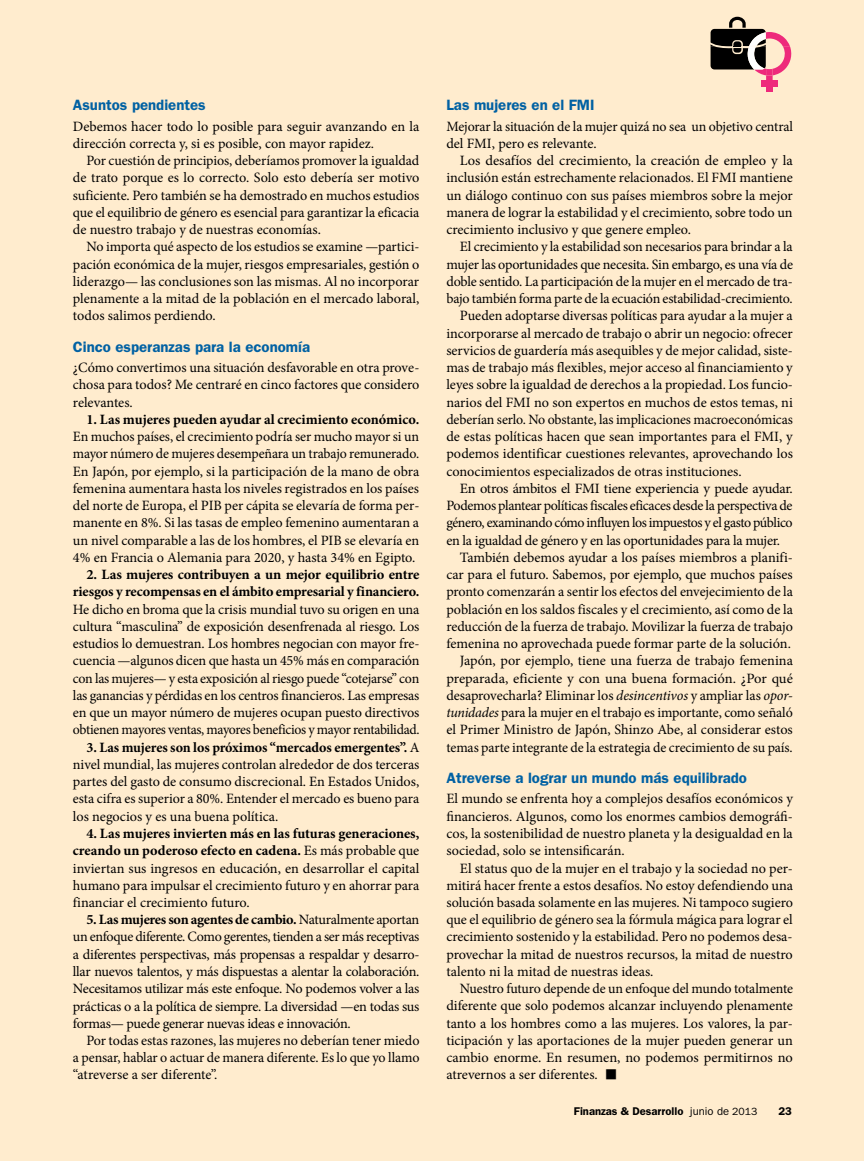
<style>
.page{position:relative;width:864px;height:1161px;background:#fff}
.page>*{position:absolute;margin:0;border:0;box-sizing:border-box;transform-origin:0 0}
.t1{font:34.5px "Minion Pro";color:#000}
.t2{font:600 15px "ITC Franklin Gothic Std";color:#0061a3}
.t3{font:14.25px/17.2px "Minion Pro";letter-spacing:-.005em;color:#000;text-align:justify}
.t4{font:700 14.25px/17.2px "Minion Pro";letter-spacing:-.01em;color:#000;text-align:right}
.t5{font:14.25px "Minion Pro";letter-spacing:-.025em;color:#000}
.t6{font:14.25px "Minion Pro";letter-spacing:-.03em;color:#000}
.t7{font:600 11.25px "ITC Franklin Gothic Std";color:#000}
.t8{font:10.5px "ITC Franklin Gothic Std";color:#000}
.s1{font-weight:700}
.s2{font-style:italic}
.s3{font-weight:400}
</style>
<div class="page">
<hr style="left:0;top:0;width:3px;height:1161px;background:#ffecce">
<div style="left:3px;top:0;width:861px;height:1161px;background:#ffecce"></div>
<svg style="left:711px;top:17px;width:81px;height:75px"></svg>
<p class="t2" style="left:73px;top:96px;width:134px">Asuntos pendientes</p>
<p class="t3" style="left:73px;top:118px;width:348px">Debemos hacer todo lo posible para seguir avanzando en la dirección correcta y, si es posible, con mayor rapidez.</p>
<p class="t3" style="left:73px;top:152px;width:348px;text-indent:14px">Por cuestión de principios, deberíamos promover la igualdad de trato porque es lo correcto. Solo esto debería ser motivo suficiente. Pero también se ha demostrado en muchos estudios que el equilibrio de género es esencial para garantizar la eficacia de nuestro trabajo y de nuestras economías.</p>
<p class="t3" style="left:73px;top:238px;width:348px;text-indent:14px">No importa qué aspecto de los estudios se examine —partici&shy;pación económica de la mujer, riesgos empresariales, gestión o liderazgo— las conclusiones son las mismas. Al no incorporar plenamente a la mitad de la población en el mercado laboral, todos salimos perdiendo.</p>
<p class="t2" style="left:73px;top:338px;width:239px">Cinco esperanzas para la economía</p>
<p class="t3" style="left:73px;top:359px;width:348px">¿Cómo convertimos una situación desfavorable en otra prove&shy;chosa para todos? Me centraré en cinco factores que considero relevantes.</p>
<p class="t4" style="left:86px;top:411px;width:335px">1. Las mujeres pueden ayudar al crecimiento económico.</p>
<p class="t3" style="left:73px;top:428px;width:348px">En muchos países, el crecimiento podría ser mucho mayor si un mayor número de mujeres desempeñara un trabajo remunerado.<br>En Japón, por ejemplo, si la participación de la mano de obra femenina aumentara hasta los niveles registrados en los países del norte de Europa, el PIB per cápita se elevaría de forma per&shy;manente en 8%. Si las tasas de empleo femenino aumentaran a un nivel comparable a las de los hombres, el PIB se elevaría en 4% en Francia o Alemania para 2020, y hasta 34% en Egipto.</p>
<p class="t4" style="left:73px;top:566px;width:348px">2. Las mujeres contribuyen a un mejor equilibrio entre riesgos y recompensas en el ámbito empresarial y financiero.</p>
<p class="t3" style="left:73px;top:601px;width:348px">He dicho en broma que la crisis mundial tuvo su origen en una cultura “masculina” de exposición desenfrenada al riesgo. Los estudios lo demuestran. Los hombres negocian con mayor fre&shy;cuencia —algunos dicen que hasta un 45% más en comparación con las mujeres— y esta exposición al riesgo puede “cotejarse” con las ganancias y pérdidas en los centros financieros. Las empresas en que un mayor número de mujeres ocupan puesto directivos obtienen mayores ventas, mayores beneficios y mayor rentabilidad.</p>
<p class="t3" style="left:73px;top:739px;width:348px;text-indent:14px"><span class="s1">3. Las mujeres son los próximos “mercados emergentes”.</span> A nivel mundial, las mujeres controlan alrededor de dos terceras partes del gasto de consumo discrecional. En Estados Unidos, esta cifra es superior a 80%. Entender el mercado es bueno para los negocios y es una buena política.</p>
<p class="t3" style="left:73px;top:825px;width:348px;text-indent:13px"><span class="s1">4. Las mujeres invierten más en las futuras generaciones, creando un poderoso efecto en cadena.</span> Es más probable que inviertan sus ingresos en educación, en desarrollar el capital humano para impulsar el crecimiento futuro y en ahorrar para financiar el crecimiento futuro.</p>
<p class="t3" style="left:73px;top:911px;width:348px;text-indent:14px"><span class="s1">5. Las mujeres son agentes de cambio.</span> Naturalmente aportan un enfoque diferente. Como gerentes, tienden a ser más receptivas a diferentes perspectivas, más propensas a respaldar y desarro&shy;llar nuevos talentos, y más dispuestas a alentar la colaboración.<br>Necesitamos utilizar más este enfoque. No podemos volver a las prácticas o a la política de siempre. La diversidad —en todas sus formas— puede generar nuevas ideas e innovación.</p>
<p class="t3" style="left:73px;top:1032px;width:348px;text-indent:14px">Por todas estas razones, las mujeres no deberían tener miedo a pensar, hablar o actuar de manera diferente. Es lo que yo llamo “atreverse a ser diferente”.</p>
<p class="t2" style="left:446px;top:96px;width:150px">Las mujeres en el FMI</p>
<p class="t3" style="left:446px;top:118px;width:348px">Mejorar la situación de la mujer quizá no sea un objetivo central del FMI, pero es relevante.</p>
<p class="t3" style="left:446px;top:152px;width:348px;text-indent:14px">Los desafíos del crecimiento, la creación de empleo y la inclusión están estrechamente relacionados. El FMI mantiene un diálogo continuo con sus países miembros sobre la mejor manera de lograr la estabilidad y el crecimiento, sobre todo un crecimiento inclusivo y que genere empleo.</p>
<p class="t3" style="left:460px;top:238px;width:334px">El crecimiento y la estabilidad son necesarios para brindar a la</p>
<p class="t3" style="left:446px;top:256px;width:348px">mujer las oportunidades que necesita. Sin embargo, es una vía de</p>
<p class="t3" style="left:446px;top:273px;width:348px">doble sentido. La participación de la mujer en el mercado de tra-</p>
<p class="t3" style="left:446px;top:290px;width:348px">bajo también forma parte de la ecuación estabilidad-crecimiento.</p>
<p class="t3" style="left:460px;top:307px;width:334px">Pueden adoptarse diversas políticas para ayudar a la mujer a</p>
<p class="t3" style="left:446px;top:325px;width:348px">incorporarse al mercado de trabajo o abrir un negocio: ofrecer</p>
<p class="t3" style="left:446px;top:342px;width:348px">servicios de guardería más asequibles y de mejor calidad, siste-</p>
<p class="t3" style="left:446px;top:359px;width:348px">mas de trabajo más flexibles, mejor acceso al financiamiento y</p>
<p class="t3" style="left:446px;top:376px;width:348px">leyes sobre la igualdad de derechos a la propiedad. Los funcio-</p>
<p class="t3" style="left:446px;top:394px;width:348px">narios del FMI no son expertos en muchos de estos temas, ni</p>
<p class="t3" style="left:446px;top:411px;width:348px">deberían serlo. No obstante, las implicaciones macroeconómicas</p>
<p class="t3" style="left:446px;top:428px;width:348px">de estas políticas hacen que sean importantes para el FMI, y</p>
<p class="t3" style="left:446px;top:445px;width:348px">podemos identificar cuestiones relevantes, aprovechando los</p>
<p class="t3" style="left:446px;top:463px;width:297px">conocimientos especializados de otras instituciones.</p>
<p class="t3" style="left:460px;top:480px;width:335px">En otros ámbitos el FMI tiene experiencia y puede ayudar.</p>
<p class="t5" style="left:446px;top:496px;width:348px">Podemos plantear políticas fiscales eficaces desde la perspectiva de</p>
<p class="t6" style="left:446px;top:513px;width:348px">género, examinando cómo influyen los impuestos y el gasto público</p>
<p class="t3" style="left:446px;top:532px;width:335px">en la igualdad de género y en las oportunidades para la mujer.</p>
<p class="t3" style="left:460px;top:549px;width:335px">También debemos ayudar a los países miembros a planifi-</p>
<p class="t3" style="left:446px;top:566px;width:348px">car para el futuro. Sabemos, por ejemplo, que muchos países</p>
<p class="t3" style="left:446px;top:583px;width:348px">pronto comenzarán a sentir los efectos del envejecimiento de la</p>
<p class="t3" style="left:446px;top:601px;width:348px">población en los saldos fiscales y el crecimiento, así como de la</p>
<p class="t3" style="left:446px;top:618px;width:348px">reducción de la fuerza de trabajo. Movilizar la fuerza de trabajo</p>
<p class="t3" style="left:446px;top:635px;width:346px">femenina no aprovechada puede formar parte de la solución.</p>
<p class="t3" style="left:460px;top:652px;width:335px">Japón, por ejemplo, tiene una fuerza de trabajo femenina</p>
<p class="t3" style="left:446px;top:670px;width:348px">preparada, eficiente y con una buena formación. ¿Por qué</p>
<p class="t3" style="left:446px;top:687px;width:348px">desaprovecharla? Eliminar los <span class="s2">desincentivos</span> y ampliar las <span class="s2">opor-</span></p>
<p class="t3" style="left:446px;top:704px;width:348px"><span class="s2">tunidades</span> para la mujer en el trabajo es importante, como señaló</p>
<p class="t3" style="left:446px;top:721px;width:348px">el Primer Ministro de Japón, Shinzo Abe, al considerar estos</p>
<p class="t3" style="left:446px;top:739px;width:348px">temas parte integrante de la estrategia de crecimiento de su país.</p>
<p class="t2" style="left:446px;top:769px;width:302px">Atreverse a lograr un mundo más equilibrado</p>
<p class="t3" style="left:446px;top:790px;width:348px">El mundo se enfrenta hoy a complejos desafíos económicos y financieros. Algunos, como los enormes cambios demográfi&shy;cos, la sostenibilidad de nuestro planeta y la desigualdad en la sociedad, solo se intensificarán.</p>
<p class="t3" style="left:446px;top:859px;width:348px;text-indent:13px">El status quo de la mujer en el trabajo y la sociedad no per&shy;mitirá hacer frente a estos desafíos. No estoy defendiendo una solución basada solamente en las mujeres. Ni tampoco sugiero que el equilibrio de género sea la fórmula mágica para lograr el crecimiento sostenido y la estabilidad. Pero no podemos desa&shy;provechar la mitad de nuestros recursos, la mitad de nuestro talento ni la mitad de nuestras ideas.</p>
<p class="t3" style="left:446px;top:980px;width:348px;text-indent:14px">Nuestro futuro depende de un enfoque del mundo totalmente diferente que solo podemos alcanzar incluyendo plenamente tanto a los hombres como a las mujeres. Los valores, la par&shy;ticipación y las aportaciones de la mujer pueden generar un cambio enorme. En resumen, no podemos permitirnos no atrevernos a ser diferentes.</p>
<h1 class="t1" style="left:604px;top:1049px;width:16px">■</h1>
<p class="t7" style="left:574px;top:1104px;width:111px">Finanzas &amp; Desar ol o</p>
<p class="t7" style="left:576px;top:1104px;width:154px">Finanzas &amp; Desarrollo <span class="s3">junio de</span></p>
<p class="t8" style="left:693px;top:1105px;width:66px">junio de 2013</p>
<p class="t7" style="left:779px;top:1104px;width:15px">23</p>
</div>
